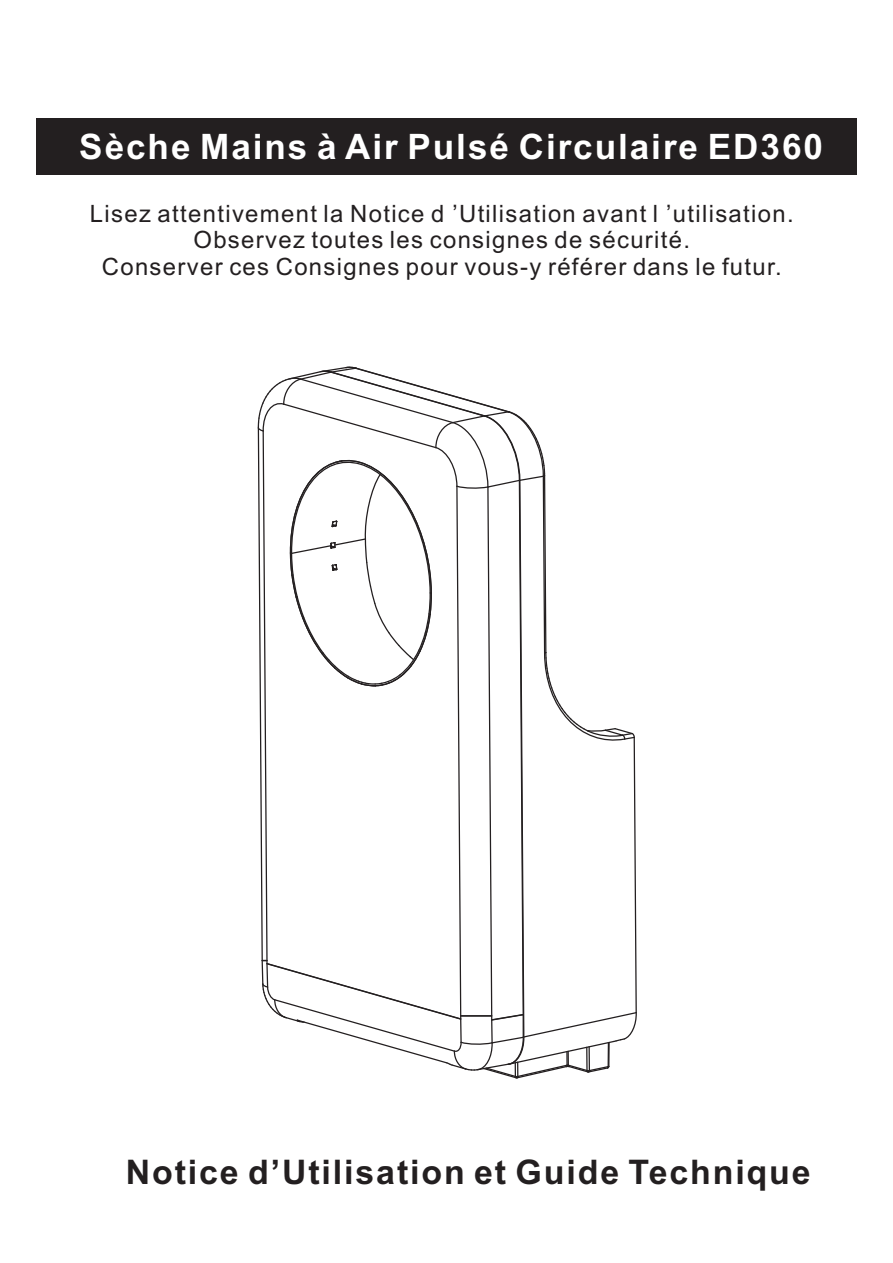
<style>
.page{position:relative;width:893px;height:1263px;background:#fff}
.page>*{position:absolute;margin:0;border:0;box-sizing:border-box;transform-origin:0 0}
.t1{font:700 35.1px "Arial";letter-spacing:.055em;color:#fff}
.t2{font:700 33.9px "Arial";letter-spacing:.055em;color:#231f20}
.t3{font:23.85px/26.7px "Arial";letter-spacing:.055em;color:#231f20;text-align:center}
</style>
<div class="page">
<div style="left:36px;top:119px;width:820px;height:56px;background:#231f20"></div>
<svg style="left:257px;top:366px;width:380px;height:713px"></svg>
<h1 class="t1" style="left:79px;top:134px;width:745px">Sèche Mains à Air Pulsé Circulaire ED360</h1>
<p class="t3" style="left:90px;top:202px;width:705px">Lisez attentivement la Notice d ’Utilisation avant l ’utilisation.<br>Observez toutes les consignes de sécurité.<br>Conserver ces Consignes pour vous-y référer dans le futur.</p>
<h2 class="t2" style="left:126px;top:1160px;width:686px">Notice d’Utilisation et Guide Technique</h2>
</div>
